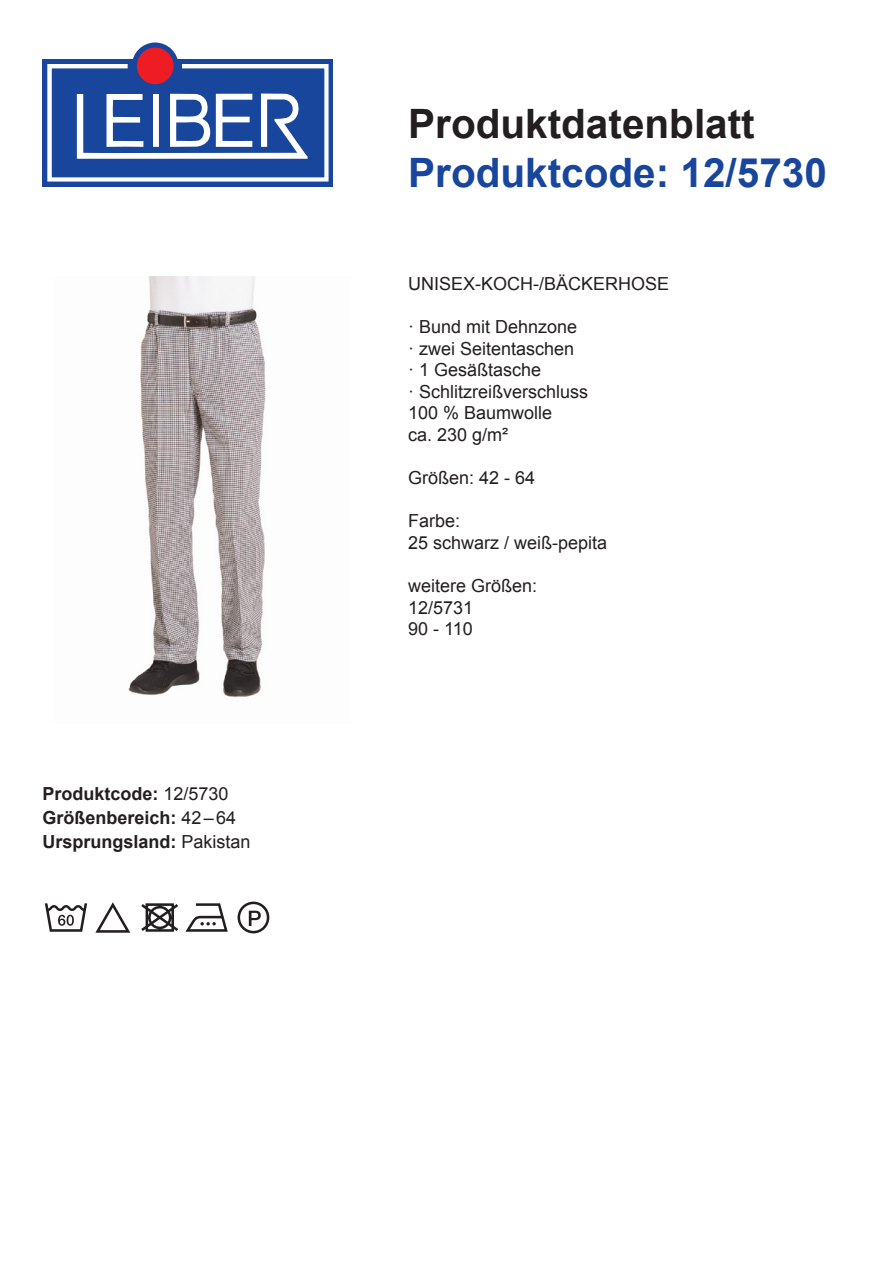
<style>
.page{position:relative;width:893px;height:1263px;background:#fff}
.page>*{position:absolute;margin:0;border:0;box-sizing:border-box;transform-origin:0 0}
.t1{font:700 40.5px "Arial";color:#18469d}
.t2{font:700 40.5px "Arial";color:#231f20}
.t3{font:18px/21.6px "Arial";color:#231f20}
.t4{font:700 18px/24px "Arial";color:#231f20}
.s1{font-weight:400}
</style>
<div class="page">
<div style="left:43px;top:59px;width:290px;height:127px;background:#18469d"></div>
<svg style="left:47px;top:64px;width:282px;height:118px"></svg>
<svg style="left:132px;top:43px;width:47px;height:46px"></svg>
<div style="left:138px;top:48px;width:35px;height:36px;background:#ee1d23;border-radius:50%"></div>
<div style="left:137px;top:48px;width:37px;height:36px;border:1px solid #ee1d23;border-radius:50%"></div>
<img style="left:128px;top:277px;width:138px;height:421px">
<svg style="left:45px;top:903px;width:42px;height:29px"></svg>
<svg style="left:95px;top:902px;width:35px;height:31px"></svg>
<svg style="left:141px;top:903px;width:37px;height:29px"></svg>
<svg style="left:185px;top:903px;width:43px;height:29px"></svg>
<svg style="left:238px;top:901px;width:31px;height:32px"></svg>
<p class="t4" style="left:43px;top:782px;width:210px">Produktcode: <span class="s1">12/5730<br></span>Größenbereich: <span class="s1">42–64<br></span>Ursprungsland: <span class="s1">Pakistan</span></p>
<h1 class="t2" style="left:408px;top:97px;width:348px">Produktdatenblatt</h1>
<h1 class="t1" style="left:408px;top:146px;width:420px">Produktcode: 12/5730</h1>
<p class="t3" style="left:408px;top:273px;width:263px">UNISEX-KOCH-/BÄCKERHOSE</p>
<p class="t3" style="left:408px;top:316px;width:182px">· Bund mit Dehnzone<br>· zwei Seitentaschen<br>· 1 Gesäßtasche<br>· Schlitzreißverschluss<br>100 % Baumwolle<br>ca. 230 g/m²</p>
<p class="t3" style="left:408px;top:467px;width:129px">Größen: 42 - 64</p>
<p class="t3" style="left:408px;top:510px;width:201px">Farbe:<br>25 schwarz / weiß-pepita</p>
<p class="t3" style="left:408px;top:575px;width:131px">weitere Größen:<br>12/5731<br>90 - 110</p>
</div>
